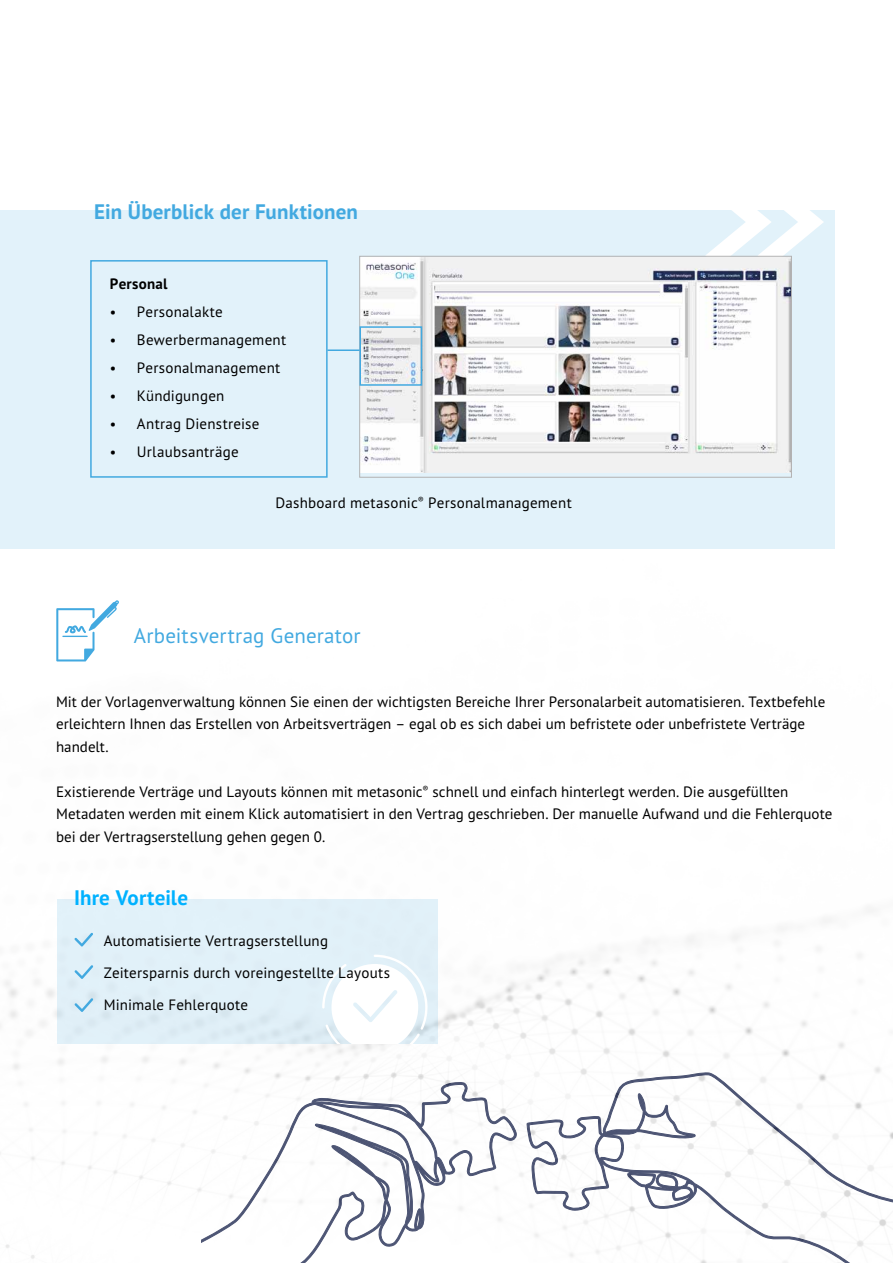
<style>
.page{position:relative;width:893px;height:1263px;background:#fff}
.page>*{position:absolute;margin:0;border:0;box-sizing:border-box;transform-origin:0 0}
.t1{font:700 21px "PT Sans Pro";letter-spacing:.005em;color:#42a9e0}
.t2{font:21px "PT Sans Pro";letter-spacing:.01em;color:#42a9e0}
.t3{font:700 21px "PT Sans Pro";letter-spacing:.005em;color:#00b1ff}
.t4{font:15px/22.5px "PT Sans Pro";letter-spacing:.005em;color:#000}
.t5{font:700 15px "PT Sans Pro";letter-spacing:.015em;color:#000}
.s1{font-family:"PT Sans";font-size:14.25px}
</style>
<div class="page">
<img style="left:0;top:508px;width:893px;height:755px">
<div style="left:0;top:210px;width:834px;height:339px;background:#e2f2fa"></div>
<svg style="left:56px;top:600px;width:63px;height:61px"></svg>
<div style="left:90px;top:260px;width:238px;height:218px;border:2px solid #42a9e0"></div>
<svg style="left:705px;top:210px;width:119px;height:46px"></svg>
<img style="left:362px;top:258px;width:428px;height:215px">
<div style="left:360px;top:256px;width:432px;height:221px;border:1px solid #b3b2b2"></div>
<div style="left:359px;top:326px;width:63px;height:60px;border:2px solid #42a9e0"></div>
<hr style="left:327px;top:349px;width:33px;height:2px;background:#42a9e0">
<div style="left:57px;top:899px;width:380px;height:145px;background:#e1f1f9"></div>
<svg style="left:322px;top:955px;width:106px;height:89px"></svg>
<svg style="left:74px;top:933px;width:19px;height:13px"></svg>
<svg style="left:75px;top:965px;width:18px;height:14px"></svg>
<svg style="left:75px;top:998px;width:18px;height:14px"></svg>
<h1 class="t1" style="left:94px;top:197px;width:265px">Ein Überblick der Funktionen</h1>
<p class="t5" style="left:110px;top:273px;width:59px">Personal</p>
<p class="t4" style="left:110px;top:300px;width:114px"><span class="s1">•</span> Personalakte</p>
<p class="t4" style="left:110px;top:328px;width:178px"><span class="s1">•</span> Bewerbermanagement</p>
<p class="t4" style="left:110px;top:356px;width:172px"><span class="s1">•</span> Personalmanagement</p>
<p class="t4" style="left:110px;top:384px;width:116px"><span class="s1">•</span> Kündigungen</p>
<p class="t4" style="left:110px;top:412px;width:151px"><span class="s1">•</span> Antrag Dienstreise</p>
<p class="t4" style="left:110px;top:440px;width:130px"><span class="s1">•</span> Urlaubsanträge</p>
<p class="t4" style="left:276px;top:491px;width:298px">Dashboard metasonic<sup>®</sup> Personalmanagement</p>
<h1 class="t2" style="left:134px;top:622px;width:228px">Arbeitsvertrag Generator</h1>
<p class="t4" style="left:56px;top:690px;width:771px">Mit der Vorlagenverwaltung können Sie einen der wichtigsten Bereiche Ihrer Personalarbeit automatisieren. Textbefehle erleichtern Ihnen das Erstellen von Arbeitsverträgen – egal ob es sich dabei um befristete oder unbefristete Verträge handelt.</p>
<p class="t4" style="left:56px;top:780px;width:778px">Existierende Verträge und Layouts können mit metasonic<sup>®</sup> schnell und einfach hinterlegt werden. Die ausgefüllten<br>Metadaten werden mit einem Klick automatisiert in den Vertrag geschrieben. Der manuelle Aufwand und die Fehlerquote bei der Vertragserstellung gehen gegen 0.</p>
<h1 class="t3" style="left:74px;top:883px;width:115px">Ihre Vorteile</h1>
<p class="t4" style="left:104px;top:924px;width:288px;line-height:32.2px">Automatisierte Vertragserstellung<br>Zeitersparnis durch voreingestellte Layouts<br>Minimale Fehlerquote</p>
</div>
